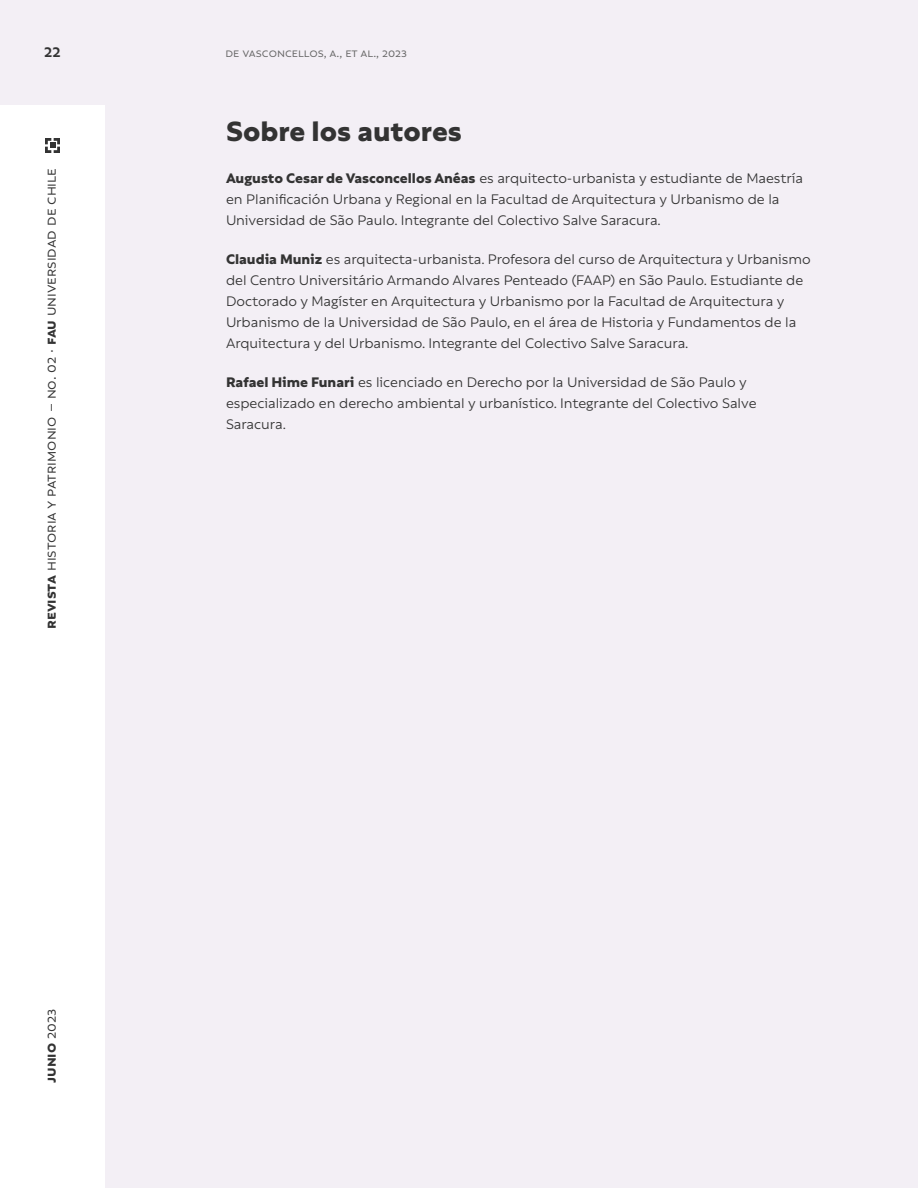
<style>
.page{position:relative;width:918px;height:1188px;background:#f3eff5}
.page>*{position:absolute;margin:0;border:0;box-sizing:border-box;transform-origin:0 0}
.t1{font:900 30px "Rebrand Txt";color:#333}
.t2{font:16.5px "Rebrand Txt";color:#333}
.t3{font:700 16.5px "Rebrand Txt";color:#333}
.t4{font:15px/21px "Rebrand Txt";letter-spacing:-.005em;color:#333}
.t5{font:700 15px "Rebrand Txt";color:#333}
.t6{font:13.5px "Rebrand Txt";color:#666}
.s1{font-weight:700}
.s2{font-weight:400}
.s3{font-weight:900}
</style>
<div class="page">
<div style="left:0;top:105px;width:105px;height:1083px;background:#fff"></div>
<svg style="left:45px;top:138px;width:15px;height:15px"></svg>
<p class="t5" style="left:44px;top:43px;width:18px">22</p>
<p class="t6" style="left:225px;top:45px;width:183px">de vasconcellos, a., et al., 2023</p>
<p class="t2" style="left:42px;top:629px;width:463px;rotate:-90deg"><span class="s1">revista</span> historia y patrimonio – no. 02 · <span class="s1">fau</span> universidad de chile</p>
<p class="t3" style="left:41px;top:1083px;width:76px;rotate:-90deg">junio <span class="s2">2023</span></p>
<p class="t1" style="left:226px;top:114px;width:238px">Sobre los autores</p>
<p class="t4" style="left:226px;top:168px;width:579px"><span class="s3">Augusto Cesar de Vasconcellos Anéas</span> es arquitecto-urbanista y estudiante de Maestría en Planificación Urbana y Regional en la Facultad de Arquitectura y Urbanismo de la<br>Universidad de São Paulo. Integrante del Colectivo Salve Saracura.</p>
<p class="t4" style="left:226px;top:249px;width:586px"><span class="s3">Claudia Muniz</span> es arquitecta-urbanista. Profesora del curso de Arquitectura y Urbanismo del Centro Universitário Armando Alvares Penteado (FAAP) en São Paulo. Estudiante de Doctorado y Magíster en Arquitectura y Urbanismo por la Facultad de Arquitectura y Urbanismo de la Universidad de São Paulo, en el área de Historia y Fundamentos de la Arquitectura y del Urbanismo. Integrante del Colectivo Salve Saracura.</p>
<p class="t4" style="left:226px;top:372px;width:532px"><span class="s3">Rafael Hime Funari</span> es licenciado en Derecho por la Universidad de São Paulo y especializado en derecho ambiental y urbanístico. Integrante del Colectivo Salve<br>Saracura.</p>
</div>
